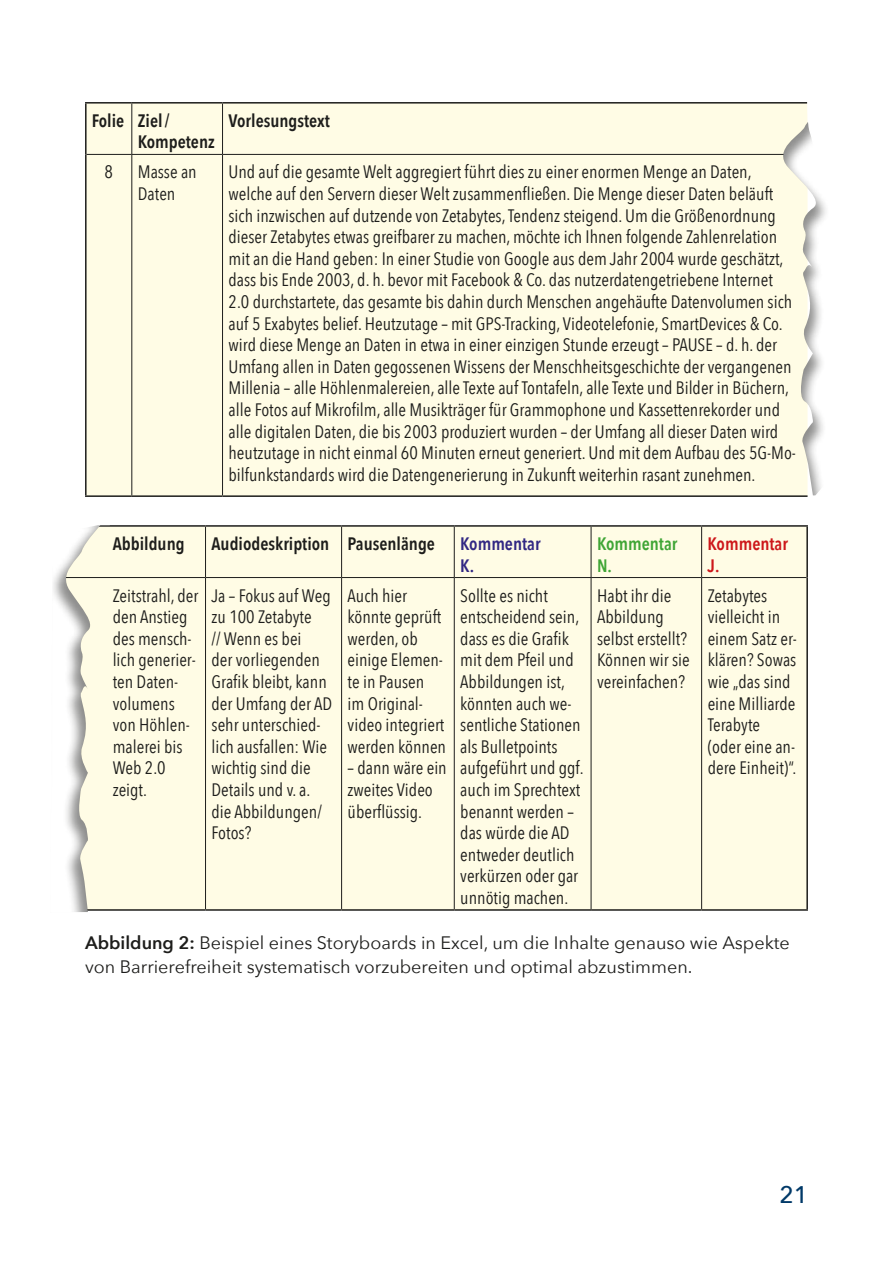
<style>
.page{position:relative;width:893px;height:1263px;background:#fff}
.page>*{position:absolute;margin:0;border:0;box-sizing:border-box;transform-origin:0 0}
.t1{font:500 24px "Avenir Next";color:#003968}
.t2{font:18px/21.6px "Avenir Next Condensed";color:#1d1d1b}
.t3{font:18px/24px "Avenir Next";color:#1d1d1b}
.t4{font:600 18px/21.6px "Avenir Next Condensed";color:#1d1d1b}
.t5{font:600 18px/21.6px "Avenir Next Condensed";color:#312783}
.t6{font:600 18px/21.6px "Avenir Next Condensed";color:#3fa535}
.t7{font:600 18px/21.6px "Avenir Next Condensed";color:#cd171a}
.s1{font-weight:600}
</style>
<div class="page">
<div style="left:87px;top:104px;width:695px;height:391px;background:#fffce5"></div>
<hr style="left:131px;top:104px;width:1px;height:50px;background:#1d1d1b">
<hr style="left:222px;top:104px;width:1px;height:50px;background:#1d1d1b">
<hr style="left:87px;top:154px;width:45px;height:1px;background:#1d1d1b">
<hr style="left:132px;top:154px;width:91px;height:1px;background:#1d1d1b">
<hr style="left:131px;top:155px;width:1px;height:340px;background:#1d1d1b">
<hr style="left:223px;top:154px;width:584px;height:1px;background:#1d1d1b">
<hr style="left:222px;top:155px;width:1px;height:340px;background:#1d1d1b">
<hr style="left:85px;top:102px;width:47px;height:2px;background:#1d1d1b">
<hr style="left:85px;top:104px;width:2px;height:50px;background:#1d1d1b">
<hr style="left:132px;top:102px;width:91px;height:2px;background:#1d1d1b">
<hr style="left:223px;top:102px;width:584px;height:2px;background:#1d1d1b">
<hr style="left:85px;top:154px;width:2px;height:341px;background:#1d1d1b">
<hr style="left:85px;top:495px;width:47px;height:2px;background:#1d1d1b">
<hr style="left:132px;top:495px;width:91px;height:2px;background:#1d1d1b">
<hr style="left:223px;top:495px;width:584px;height:2px;background:#1d1d1b">
<svg style="left:782px;top:102px;width:44px;height:395px"></svg>
<div style="left:115px;top:527px;width:691px;height:382px;background:#fffce5"></div>
<hr style="left:64px;top:525px;width:142px;height:2px;background:#1d1d1b">
<hr style="left:206px;top:525px;width:136px;height:2px;background:#1d1d1b">
<hr style="left:342px;top:525px;width:112px;height:2px;background:#1d1d1b">
<hr style="left:454px;top:525px;width:137px;height:2px;background:#1d1d1b">
<hr style="left:591px;top:525px;width:111px;height:2px;background:#1d1d1b">
<hr style="left:702px;top:525px;width:106px;height:2px;background:#1d1d1b">
<hr style="left:806px;top:527px;width:2px;height:50px;background:#1d1d1b">
<hr style="left:806px;top:577px;width:2px;height:332px;background:#1d1d1b">
<hr style="left:64px;top:909px;width:142px;height:2px;background:#1d1d1b">
<hr style="left:206px;top:909px;width:136px;height:2px;background:#1d1d1b">
<hr style="left:342px;top:909px;width:112px;height:2px;background:#1d1d1b">
<hr style="left:454px;top:909px;width:137px;height:2px;background:#1d1d1b">
<hr style="left:591px;top:909px;width:111px;height:2px;background:#1d1d1b">
<hr style="left:702px;top:909px;width:106px;height:2px;background:#1d1d1b">
<hr style="left:205px;top:527px;width:1px;height:50px;background:#1d1d1b">
<hr style="left:341px;top:527px;width:1px;height:50px;background:#1d1d1b">
<hr style="left:454px;top:527px;width:1px;height:50px;background:#1d1d1b">
<hr style="left:591px;top:527px;width:1px;height:50px;background:#1d1d1b">
<hr style="left:701px;top:527px;width:1px;height:50px;background:#1d1d1b">
<hr style="left:64px;top:577px;width:142px;height:1px;background:#1d1d1b">
<hr style="left:206px;top:577px;width:136px;height:1px;background:#1d1d1b">
<hr style="left:205px;top:578px;width:1px;height:331px;background:#1d1d1b">
<hr style="left:342px;top:577px;width:112px;height:1px;background:#1d1d1b">
<hr style="left:341px;top:578px;width:1px;height:331px;background:#1d1d1b">
<hr style="left:454px;top:577px;width:137px;height:1px;background:#1d1d1b">
<hr style="left:454px;top:578px;width:1px;height:331px;background:#1d1d1b">
<hr style="left:591px;top:577px;width:111px;height:1px;background:#1d1d1b">
<hr style="left:591px;top:578px;width:1px;height:331px;background:#1d1d1b">
<hr style="left:702px;top:577px;width:104px;height:1px;background:#1d1d1b">
<hr style="left:701px;top:578px;width:1px;height:331px;background:#1d1d1b">
<svg style="left:53px;top:490px;width:62px;height:422px"></svg>
<p class="t4" style="left:138px;top:109px;width:78px;text-indent:-46px">Folie Ziel/<br>Kompetenz</p>
<p class="t4" style="left:229px;top:109px;width:103px">Vorlesungstext</p>
<p class="t2" style="left:105px;top:160px;width:10px">8</p>
<p class="t2" style="left:138px;top:160px;width:60px">Masse an<br>Daten</p>
<p class="t2" style="left:229px;top:160px;width:569px">Und auf die gesamte Welt aggregiert führt dies zu einer enormen Menge an Daten, welche auf den Servern dieser Welt zusammenfließen. Die Menge dieser Daten beläuft sich inzwischen auf dutzende von Zetabytes, Tendenz steigend. Um die Größenordnung dieser Zetabytes etwas greifbarer zu machen, möchte ich Ihnen folgende Zahlenrelation mit an die Hand geben: In einer Studie von Google aus dem Jahr 2004 wurde geschätzt, dass bis Ende 2003, d. h. bevor mit Facebook &amp; Co. das nutzerdatengetriebene Internet 2.0 durchstartete, das gesamte bis dahin durch Menschen angehäufte Datenvolumen sich auf 5 Exabytes belief. Heutzutage – mit GPS-Tracking, Videotelefonie, SmartDevices &amp; Co. wird diese Menge an Daten in etwa in einer einzigen Stunde erzeugt – PAUSE – d. h. der Umfang allen in Daten gegossenen Wissens der Menschheitsgeschichte der vergangenen Millenia – alle Höhlenmalereien, alle Texte auf Tontafeln, alle Texte und Bilder in Büchern, alle Fotos auf Mikrofilm, alle Musikträger für Grammophone und Kassettenrekorder und alle digitalen Daten, die bis 2003 produziert wurden – der Umfang all dieser Daten wird heutzutage in nicht einmal 60 Minuten erneut generiert. Und mit dem Aufbau des 5G-Mo&shy;bilfunkstandards wird die Datengenerierung in Zukunft weiterhin rasant zunehmen.</p>
<p class="t4" style="left:113px;top:532px;width:74px">Abbildung</p>
<p class="t4" style="left:212px;top:532px;width:225px">Audiodeskription Pausenlänge</p>
<p class="t5" style="left:460px;top:532px;width:82px">Kommentar<br>K.</p>
<p class="t6" style="left:597px;top:532px;width:82px">Kommentar<br>N.</p>
<p class="t7" style="left:708px;top:532px;width:82px">Kommentar<br>J.</p>
<p class="t2" style="left:113px;top:584px;width:87px">Zeitstrahl, der den Anstieg des mensch&shy;lich generier&shy;ten Daten&shy;volumens von Höhlen&shy;malerei bis<br>Web 2.0 zeigt.</p>
<p class="t2" style="left:212px;top:584px;width:122px">Ja – Fokus auf Weg zu 100 Zetabyte<br>// Wenn es bei<br>der vorliegenden<br>Grafik bleibt, kann der Umfang der AD sehr unterschied&shy;lich ausfallen: Wie wichtig sind die<br>Details und v. a. die Abbildungen/<br>Fotos?</p>
<p class="t2" style="left:348px;top:584px;width:100px">Auch hier könnte geprüft werden, ob einige Elemen&shy;te in Pausen<br>im Original&shy;video integriert werden können</p>
<p class="t2" style="left:460px;top:584px;width:125px">Sollte es nicht entscheidend sein, dass es die Grafik mit dem Pfeil und<br>Abbildungen ist, könnten auch we&shy;sentliche Stationen als Bulletpoints aufgeführt und ggf. auch im Sprechtext benannt werden – das würde die AD entweder deutlich verkürzen oder gar unnötig machen.</p>
<p class="t2" style="left:597px;top:584px;width:94px">Habt ihr die<br>Abbildung selbst erstellt?<br>Können wir sie vereinfachen?</p>
<p class="t2" style="left:708px;top:584px;width:91px">Zetabytes vielleicht in einem Satz er&shy;klären? Sowas wie „das sind eine Milliarde<br>Terabyte (oder eine an&shy;dere Einheit)“.</p>
<p class="t2" style="left:348px;top:756px;width:101px">– dann wäre ein zweites Video überflüssig.</p>
<p class="t3" style="left:85px;top:930px;width:706px"><span class="s1">Abbildung 2:</span> Beispiel eines Storyboards in Excel, um die Inhalte genauso wie Aspekte von Barrierefreiheit systematisch vorzubereiten und optimal abzustimmen.</p>
<p class="t1" style="left:779px;top:1174px;width:30px">21</p>
</div>
